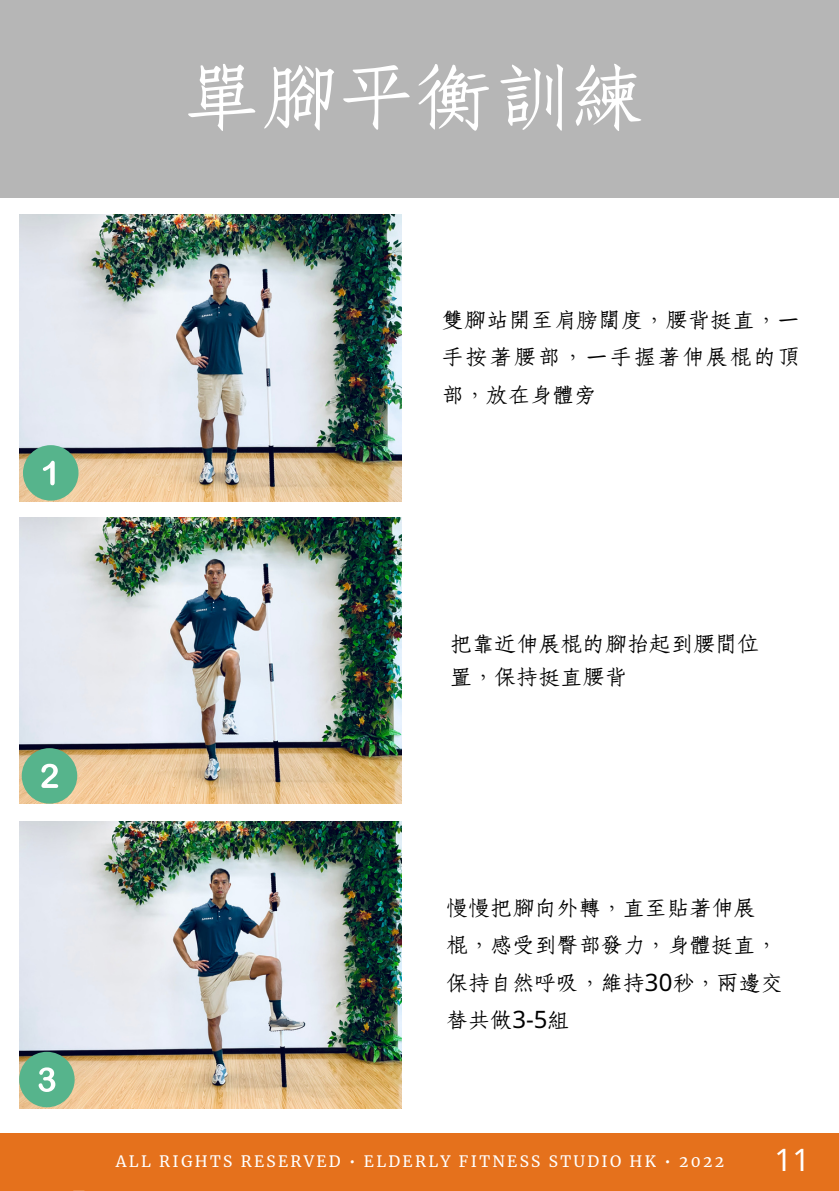
<style>
.page{position:relative;width:839px;height:1191px;background:#fff}
.page>*{position:absolute;margin:0;border:0;box-sizing:border-box;transform-origin:0 0}
.t1{font:84px "cw Te X Fang Song";color:#fff}
.t2{font:31px "Noto Sans";color:#fff}
.t3{font:24px/37.6px "cw Te X Fang Song";color:#000}
.t4{font:15.6px "Merriweather";letter-spacing:.15em;color:#fff}
.s1{font-family:"Noto Sans"}
</style>
<div class="page">
<div style="left:0;top:1134px;width:838px;height:57px;background:#e5711c"></div>
<div style="left:0;top:0;width:838px;height:197px;background:#b6b6b6"></div>
<img style="left:19px;top:215px;width:383px;height:286px">
<img style="left:19px;top:517px;width:383px;height:287px">
<img style="left:19px;top:822px;width:383px;height:286px">
<div style="left:19px;top:1052px;width:56px;height:55px;background:#56b48c;border-radius:50%"></div>
<svg style="left:39px;top:1067px;width:16px;height:25px"></svg>
<div style="left:22px;top:748px;width:55px;height:56px;background:#56b48c;border-radius:50%"></div>
<svg style="left:41px;top:764px;width:17px;height:24px"></svg>
<div style="left:23px;top:445px;width:55px;height:56px;background:#56b48c;border-radius:50%"></div>
<svg style="left:43px;top:461px;width:12px;height:24px"></svg>
<h1 class="t1" style="left:183px;top:59px;width:465px">單腳平衡訓練</h1>
<p class="t3" style="left:441px;top:302px;width:360px;text-align:justify">雙腳站開至肩膀闊度，腰背挺直，一手按著腰部，一手握著伸展棍的頂部，放在身體旁</p>
<p class="t3" style="left:450px;top:628px;width:311px;line-height:33px">把靠近伸展棍的腳抬起到腰間位置，保持挺直腰背</p>
<p class="t3" style="left:446px;top:890px;width:338px">慢慢把腳向外轉，直至貼著伸展棍，感受到臀部發力，身體挺直，保持自然呼吸，維持<span class="s1">30</span>秒，兩邊交替共做<span class="s1">3-5</span>組</p>
<p class="t4" style="left:116px;top:1151px;width:609px">ALL RIGHTS RESERVED • ELDERLY FITNESS STUDIO HK • 2022</p>
<p class="t2" style="left:774px;top:1138px;width:37px">11</p>
</div>
